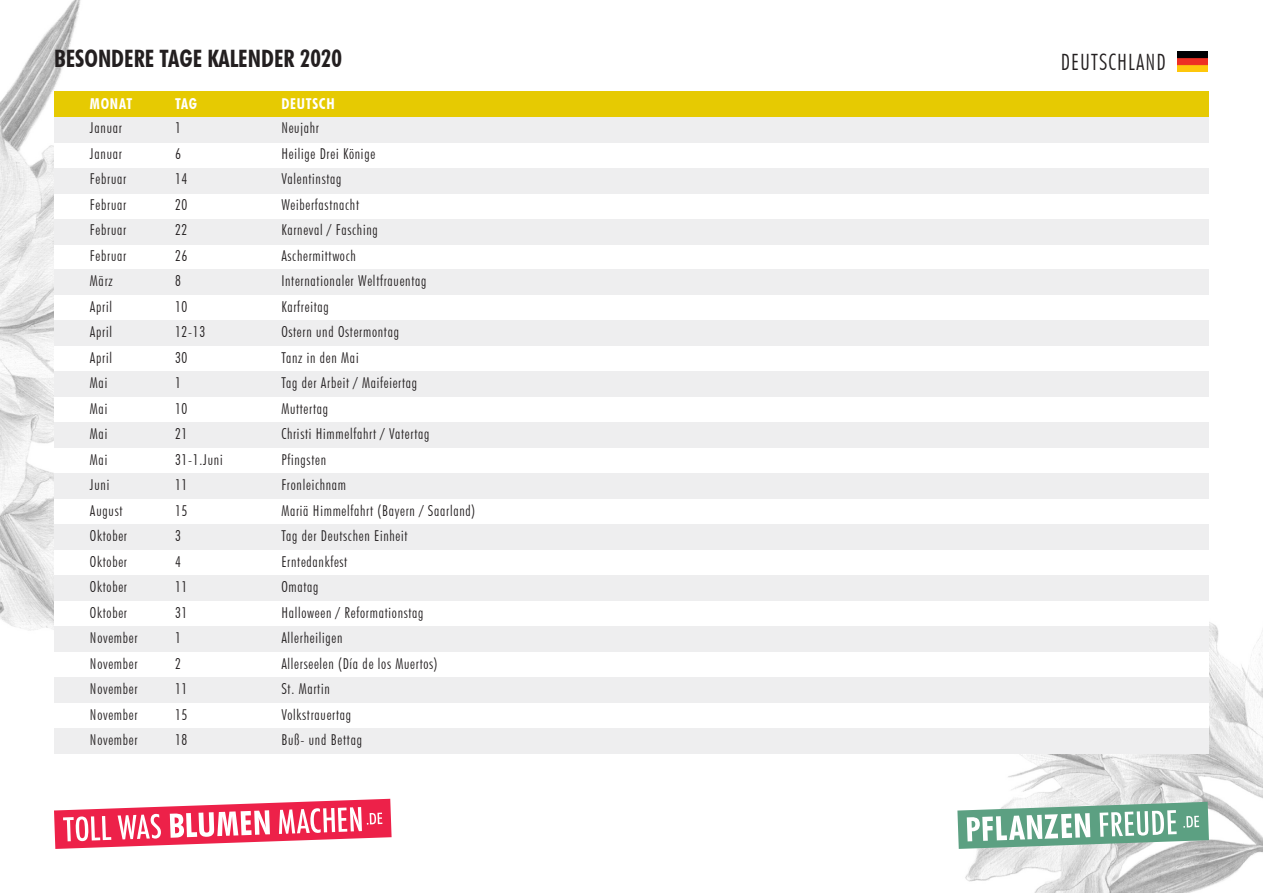
<style>
.page{position:relative;width:1263px;height:893px;background:#fff}
.page>*{position:absolute;margin:0;border:0;box-sizing:border-box;transform-origin:0 0}
.t1{font:700 condensed 24px "Futura BT";color:#231f20}
.t2{font:300 condensed 22.5px "Futura BT";letter-spacing:.05em;color:#231f20}
.t3{font:300 condensed 15px "Futura BT";letter-spacing:.05em;color:#231f20}
.t4{font:700 condensed 15px "Futura BT";letter-spacing:.05em;color:#fff}
</style>
<div class="page">
<img style="left:0;top:0;width:81px;height:631px">
<img style="left:965px;top:622px;width:298px;height:271px">
<div style="left:54px;top:91px;width:1155px;height:663px;background:#fff"></div>
<div style="left:54px;top:117px;width:1155px;height:25px;background:#eeeeef"></div>
<div style="left:54px;top:91px;width:1155px;height:26px;background:#e6ca02"></div>
<div style="left:54px;top:219px;width:1155px;height:25px;background:#eeeeef"></div>
<div style="left:54px;top:321px;width:1155px;height:25px;background:#eeeeef"></div>
<div style="left:54px;top:423px;width:1155px;height:25px;background:#eeeeef"></div>
<div style="left:54px;top:524px;width:1155px;height:26px;background:#eeeeef"></div>
<div style="left:54px;top:677px;width:1155px;height:26px;background:#eeeeef"></div>
<div style="left:54px;top:626px;width:1155px;height:26px;background:#eeeeef"></div>
<div style="left:54px;top:168px;width:1155px;height:25px;background:#eeeeef"></div>
<div style="left:54px;top:270px;width:1155px;height:25px;background:#eeeeef"></div>
<div style="left:54px;top:372px;width:1155px;height:25px;background:#eeeeef"></div>
<div style="left:54px;top:728px;width:1155px;height:26px;background:#eeeeef"></div>
<div style="left:54px;top:474px;width:1155px;height:25px;background:#eeeeef"></div>
<div style="left:54px;top:575px;width:1155px;height:26px;background:#eeeeef"></div>
<svg style="left:54px;top:799px;width:338px;height:50px"></svg>
<svg style="left:957px;top:802px;width:252px;height:47px"></svg>
<img style="left:1177px;top:52px;width:31px;height:20px">
<h1 class="t1" style="left:54px;top:44px;width:290px">BESONDERE TAGE KALENDER 2020</h1>
<p class="t4" style="left:90px;top:95px;width:44px">MONAT</p>
<p class="t4" style="left:175px;top:95px;width:24px">TAG</p>
<p class="t4" style="left:281px;top:95px;width:55px">DEUTSCH</p>
<p class="t3" style="left:90px;top:119px;width:33px">Januar</p>
<p class="t3" style="left:175px;top:119px;width:7px">1</p>
<p class="t3" style="left:281px;top:119px;width:39px">Neujahr</p>
<p class="t3" style="left:90px;top:144px;width:33px">Januar</p>
<p class="t3" style="left:175px;top:144px;width:7px">6</p>
<p class="t3" style="left:281px;top:144px;width:95px">Heilige Drei Könige</p>
<p class="t3" style="left:90px;top:170px;width:38px">Februar</p>
<p class="t3" style="left:175px;top:170px;width:14px">14</p>
<p class="t3" style="left:281px;top:170px;width:62px">Valentinstag</p>
<p class="t3" style="left:90px;top:195px;width:38px">Februar</p>
<p class="t3" style="left:175px;top:195px;width:14px">20</p>
<p class="t3" style="left:281px;top:195px;width:79px">Weiberfastnacht</p>
<p class="t3" style="left:90px;top:221px;width:38px">Februar</p>
<p class="t3" style="left:175px;top:221px;width:14px">22</p>
<p class="t3" style="left:281px;top:221px;width:98px">Karneval / Fasching</p>
<p class="t3" style="left:90px;top:246px;width:38px">Februar</p>
<p class="t3" style="left:175px;top:246px;width:14px">26</p>
<p class="t3" style="left:281px;top:246px;width:76px">Aschermittwoch</p>
<p class="t3" style="left:90px;top:272px;width:24px">März</p>
<p class="t3" style="left:175px;top:272px;width:7px">8</p>
<p class="t3" style="left:281px;top:272px;width:147px">Internationaler Weltfrauentag</p>
<p class="t3" style="left:90px;top:297px;width:24px">April</p>
<p class="t3" style="left:175px;top:297px;width:14px">10</p>
<p class="t3" style="left:281px;top:297px;width:49px">Karfreitag</p>
<p class="t3" style="left:90px;top:323px;width:24px">April</p>
<p class="t3" style="left:175px;top:323px;width:32px">12-13</p>
<p class="t3" style="left:281px;top:323px;width:119px">Ostern und Ostermontag</p>
<p class="t3" style="left:90px;top:348px;width:24px">April</p>
<p class="t3" style="left:175px;top:348px;width:14px">30</p>
<p class="t3" style="left:281px;top:348px;width:79px">Tanz in den Mai</p>
<p class="t3" style="left:90px;top:374px;width:19px">Mai</p>
<p class="t3" style="left:175px;top:374px;width:7px">1</p>
<p class="t3" style="left:281px;top:374px;width:137px">Tag der Arbeit / Maifeiertag</p>
<p class="t3" style="left:90px;top:399px;width:19px">Mai</p>
<p class="t3" style="left:175px;top:399px;width:14px">10</p>
<p class="t3" style="left:281px;top:399px;width:48px">Muttertag</p>
<p class="t3" style="left:90px;top:425px;width:19px">Mai</p>
<p class="t3" style="left:175px;top:425px;width:14px">21</p>
<p class="t3" style="left:281px;top:425px;width:150px">Christi Himmelfahrt / Vatertag</p>
<p class="t3" style="left:90px;top:450px;width:19px">Mai</p>
<p class="t3" style="left:175px;top:450px;width:49px">31-1.Juni</p>
<p class="t3" style="left:281px;top:450px;width:46px">Pfingsten</p>
<p class="t3" style="left:90px;top:476px;width:21px">Juni</p>
<p class="t3" style="left:175px;top:476px;width:14px">11</p>
<p class="t3" style="left:281px;top:476px;width:66px">Fronleichnam</p>
<p class="t3" style="left:90px;top:501px;width:34px">August</p>
<p class="t3" style="left:175px;top:501px;width:14px">15</p>
<p class="t3" style="left:281px;top:501px;width:195px">Mariä Himmelfahrt (Bayern / Saarland)</p>
<p class="t3" style="left:90px;top:527px;width:39px">Oktober</p>
<p class="t3" style="left:175px;top:527px;width:7px">3</p>
<p class="t3" style="left:281px;top:527px;width:128px">Tag der Deutschen Einheit</p>
<p class="t3" style="left:90px;top:552px;width:39px">Oktober</p>
<p class="t3" style="left:175px;top:552px;width:7px">4</p>
<p class="t3" style="left:281px;top:552px;width:67px">Erntedankfest</p>
<p class="t3" style="left:90px;top:578px;width:39px">Oktober</p>
<p class="t3" style="left:175px;top:578px;width:14px">11</p>
<p class="t3" style="left:281px;top:578px;width:39px">Omatag</p>
<p class="t3" style="left:90px;top:603px;width:39px">Oktober</p>
<p class="t3" style="left:175px;top:603px;width:14px">31</p>
<p class="t3" style="left:281px;top:603px;width:144px">Halloween / Reformationstag</p>
<p class="t3" style="left:90px;top:629px;width:49px">November</p>
<p class="t3" style="left:175px;top:629px;width:7px">1</p>
<p class="t3" style="left:281px;top:629px;width:63px">Allerheiligen</p>
<p class="t3" style="left:90px;top:654px;width:49px">November</p>
<p class="t3" style="left:175px;top:654px;width:7px">2</p>
<p class="t3" style="left:281px;top:654px;width:158px">Allerseelen (Día de los Muertos)</p>
<p class="t3" style="left:90px;top:680px;width:49px">November</p>
<p class="t3" style="left:175px;top:680px;width:14px">11</p>
<p class="t3" style="left:281px;top:680px;width:50px">St. Martin</p>
<p class="t3" style="left:90px;top:705px;width:49px">November</p>
<p class="t3" style="left:175px;top:705px;width:14px">15</p>
<p class="t3" style="left:281px;top:705px;width:71px">Volkstrauertag</p>
<p class="t3" style="left:90px;top:731px;width:49px">November</p>
<p class="t3" style="left:175px;top:731px;width:14px">18</p>
<p class="t3" style="left:281px;top:731px;width:82px">Buß- und Bettag</p>
<h2 class="t2" style="left:1061px;top:48px;width:106px">DEUTSCHLAND</h2>
</div>
